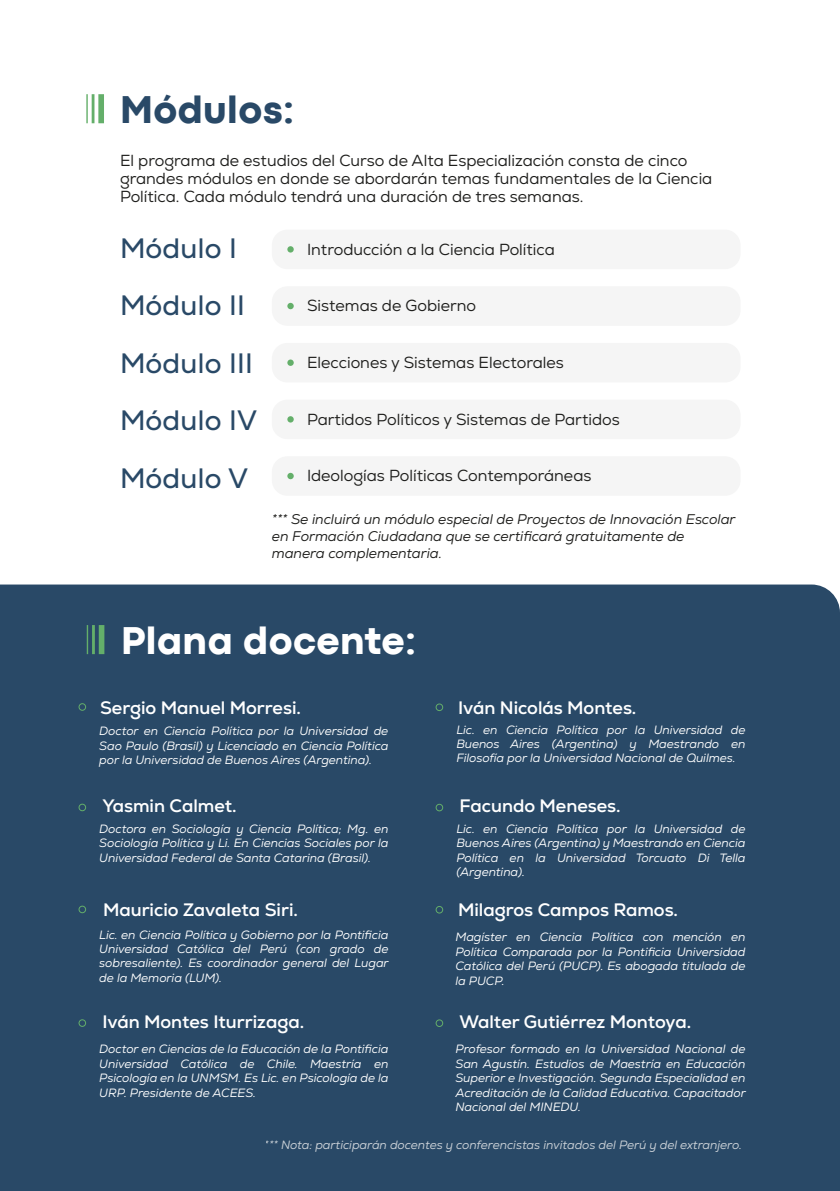
<style>
.page{position:relative;width:840px;height:1191px;background:#fff}
.page>*{position:absolute;margin:0;border:0;box-sizing:border-box;transform-origin:0 0}
.t1{font:800 40px "Codec Pro";letter-spacing:.01em;color:#fff}
.t2{font:800 40px "Codec Pro";letter-spacing:.01em;color:#294967}
.t3{font:28px/57.4px "Nexa";letter-spacing:.01em;color:#294967}
.t4{font:700 18px "Nexa";color:#fff}
.t5{font:16px/18px "Nexa";color:#1e1e1c}
.t6{font:italic 14px/16.8px "Nexa";color:#1e1e1c}
.t7{font:italic 12px/14.4px "Nexa";color:#fff;text-align:justify}
.t8{font:italic 12px "Nexa";color:#f5f5f5}
</style>
<div class="page">
<div style="left:0;top:584px;width:839px;height:607px;background:#294967"></div>
<svg style="left:86px;top:94px;width:18px;height:29px"></svg>
<div style="left:272px;top:230px;width:468px;height:39px;background:#f5f5f5;border-radius:16px"></div>
<svg style="left:287px;top:246px;width:6px;height:6px"></svg>
<div style="left:272px;top:286px;width:468px;height:40px;background:#f5f5f5;border-radius:16px"></div>
<svg style="left:287px;top:303px;width:6px;height:6px"></svg>
<div style="left:272px;top:343px;width:468px;height:39px;background:#f5f5f5;border-radius:16px"></div>
<div style="left:287px;top:359px;width:6px;height:7px;background:#64af6a;border-radius:50%"></div>
<div style="left:272px;top:399px;width:468px;height:40px;background:#f5f5f5;border-radius:16px"></div>
<svg style="left:287px;top:416px;width:6px;height:6px"></svg>
<div style="left:272px;top:456px;width:468px;height:40px;background:#f5f5f5;border-radius:16px"></div>
<svg style="left:287px;top:473px;width:6px;height:6px"></svg>
<svg style="left:87px;top:625px;width:17px;height:29px"></svg>
<svg style="left:78px;top:703px;width:8px;height:8px"></svg>
<svg style="left:435px;top:703px;width:8px;height:8px"></svg>
<svg style="left:78px;top:803px;width:8px;height:8px"></svg>
<svg style="left:435px;top:803px;width:8px;height:8px"></svg>
<svg style="left:78px;top:905px;width:8px;height:8px"></svg>
<svg style="left:435px;top:906px;width:8px;height:7px"></svg>
<svg style="left:78px;top:1019px;width:8px;height:7px"></svg>
<svg style="left:435px;top:1019px;width:8px;height:8px"></svg>
<h1 class="t2" style="left:120px;top:86px;width:175px">Módulos:</h1>
<h3 class="t5" style="left:120px;top:151px;width:593px">El programa de estudios del Curso de Alta Especialización consta de cinco grandes módulos en donde se abordarán temas fundamentales de la Ciencia<br>Política. Cada módulo tendrá una duración de tres semanas.</h3>
<h2 class="t3" style="left:120px;top:220px;width:139px">Módulo I<br>Módulo II<br>Módulo III<br>Módulo IV<br>Módulo V</h2>
<h3 class="t5" style="left:307px;top:240px;width:249px">Introducción a la Ciencia Política</h3>
<h3 class="t5" style="left:307px;top:297px;width:170px">Sistemas de Gobierno</h3>
<h3 class="t5" style="left:307px;top:354px;width:258px">Elecciones y Sistemas Electorales</h3>
<h3 class="t5" style="left:307px;top:410px;width:314px">Partidos Políticos y Sistemas de Partidos</h3>
<h3 class="t5" style="left:307px;top:467px;width:286px">Ideologías Políticas Contemporáneas</h3>
<p class="t6" style="left:272px;top:511px;width:465px">*** Se incluirá un módulo especial de Proyectos de Innovación Escolar en Formación Ciudadana que se certificará gratuitamente de manera complementaria.</p>
<h1 class="t1" style="left:121px;top:617px;width:296px">Plana docente:</h1>
<h3 class="t4" style="left:100px;top:696px;width:202px">Sergio Manuel Morresi.</h3>
<h3 class="t4" style="left:458px;top:696px;width:180px">Iván Nicolás Montes.</h3>
<p class="t7" style="left:99px;top:724px;width:290px">Doctor en Ciencia Política por la Universidad de Sao Paulo (Brasil) y Licenciado en Ciencia Política por la Universidad de Buenos Aires (Argentina).</p>
<p class="t7" style="left:456px;top:722px;width:290px">Lic. en Ciencia Política por la Universidad de Buenos Aires (Argentina) y Maestrando en Filosofía por la Universidad Nacional de Quilmes.</p>
<h3 class="t4" style="left:102px;top:794px;width:136px">Yasmin Calmet.</h3>
<h3 class="t4" style="left:459px;top:794px;width:162px">Facundo Meneses.</h3>
<p class="t7" style="left:99px;top:822px;width:290px">Doctora en Sociología y Ciencia Política; Mg. en Sociología Política y Li. En Ciencias Sociales por la Universidad Federal de Santa Catarina (Brasil).</p>
<p class="t7" style="left:456px;top:822px;width:290px">Lic. en Ciencia Política por la Universidad de Buenos Aires (Argentina) y Maestrando en Ciencia Política en la Universidad Torcuato Di Tella (Argentina).</p>
<h3 class="t4" style="left:103px;top:898px;width:196px">Mauricio Zavaleta Siri.</h3>
<h3 class="t4" style="left:458px;top:898px;width:221px">Milagros Campos Ramos.</h3>
<p class="t7" style="left:99px;top:927px;width:290px">Lic. en Ciencia Política y Gobierno por la Pontificia Universidad Católica del Perú (con grado de sobresaliente). Es coordinador general del Lugar de la Memoria (LUM).</p>
<p class="t7" style="left:455px;top:930px;width:291px">Magíster en Ciencia Política con mención en Política Comparada por la Pontificia Universidad Católica del Perú (PUCP). Es abogada titulada de la PUCP.</p>
<h3 class="t4" style="left:102px;top:1010px;width:203px">Iván Montes Iturrizaga.</h3>
<h3 class="t4" style="left:459px;top:1010px;width:233px">Walter Gutiérrez Montoya.</h3>
<p class="t7" style="left:99px;top:1042px;width:290px">Doctor en Ciencias de la Educación de la Pontificia Universidad Católica de Chile. Maestría en Psicología en la UNMSM. Es Lic. en Psicología de la URP. Presidente de ACEES.</p>
<p class="t7" style="left:455px;top:1042px;width:291px">Profesor formado en la Universidad Nacional de San Agustín. Estudios de Maestría en Educación Superior e Investigación. Segunda Especialidad en Acreditación de la Calidad Educativa. Capacitador Nacional del MINEDU.</p>
<p class="t8" style="left:264px;top:1137px;width:478px">*** Nota: participarán docentes y conferencistas invitados del Perú y del extranjero.</p>
</div>
